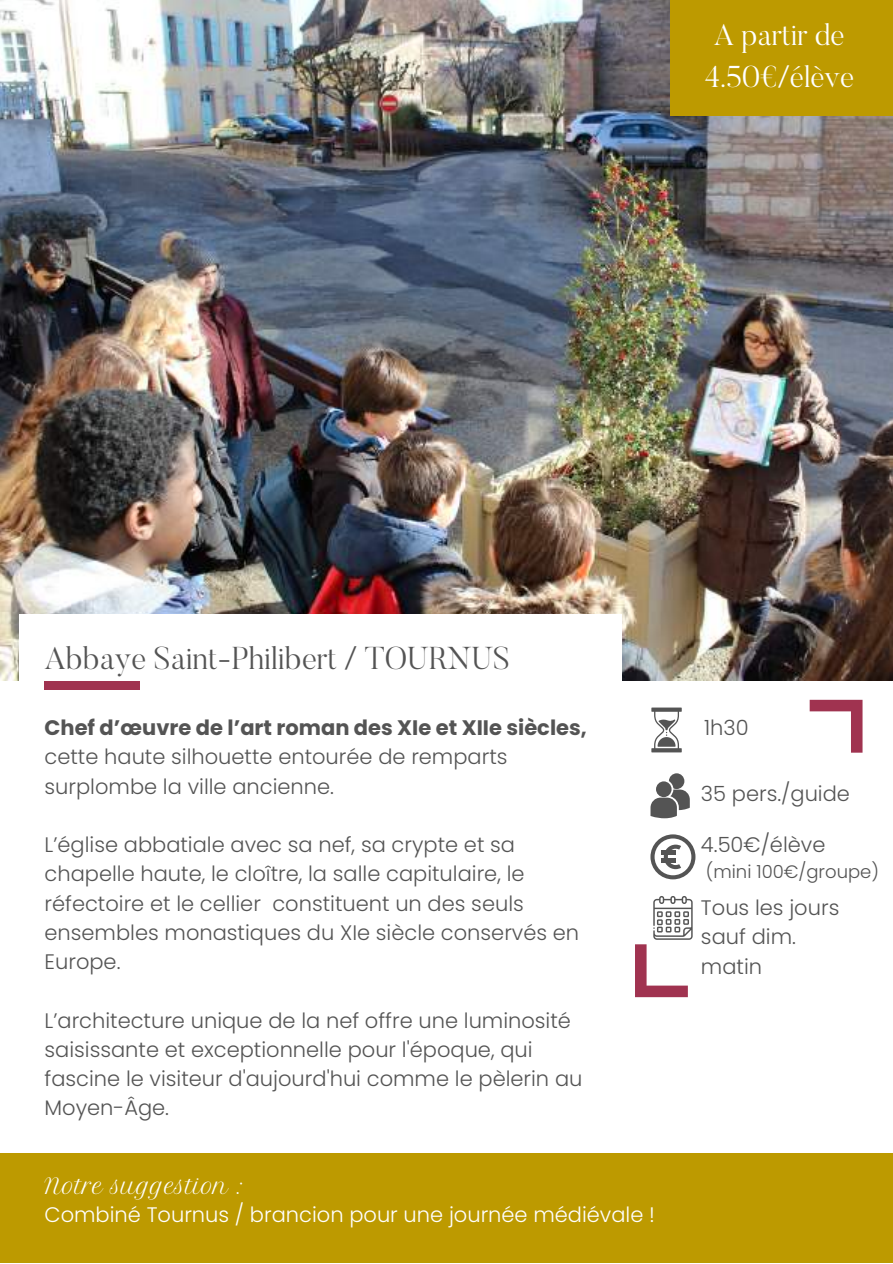
<style>
.page{position:relative;width:893px;height:1264px;background:#fff}
.page>*{position:absolute;margin:0;border:0;box-sizing:border-box;transform-origin:0 0}
.t1{font:300 31.5px "Butler";color:#545454}
.t2{font:300 30px/41.5px "Butler";color:#fff;text-align:center}
.t3{font:300 21px/29.2px "Poppins";color:#545454}
.t4{font:300 21px "Poppins";color:#fff}
.t5{font:700 21px "Poppins";color:#545454}
.t6{font:21px "Petit Formal Script";color:#fff}
.t7{font:300 18px "Poppins";color:#545454}
</style>
<div class="page">
<img style="left:0;top:0;width:892px;height:681px">
<div style="left:19px;top:614px;width:602px;height:464px;background:#fff"></div>
<div style="left:45px;top:681px;width:95px;height:8px;background:#a03350"></div>
<svg style="left:809px;top:699px;width:53px;height:53px"></svg>
<div style="left:670px;top:0;width:222px;height:116px;background:#bd9a00"></div>
<svg style="left:651px;top:707px;width:30px;height:45px"></svg>
<svg style="left:650px;top:773px;width:39px;height:45px"></svg>
<svg style="left:650px;top:834px;width:45px;height:45px"></svg>
<hr style="left:661px;top:859px;width:15px;height:4px;background:#545454">
<hr style="left:661px;top:850px;width:15px;height:4px;background:#545454">
<svg style="left:635px;top:896px;width:57px;height:101px"></svg>
<div style="left:0;top:1152px;width:892px;height:110px;background:#bd9a00"></div>
<h2 class="t2" style="left:704px;top:18px;width:151px">A partir de<br>4.50€/élève</h2>
<h1 class="t1" style="left:45px;top:645px;width:467px">Abbaye Saint-Philibert / TOURNUS</h1>
<p class="t5" style="left:45px;top:713px;width:543px">Chef d’œuvre de l’art roman des XIe et XIIe siècles,</p>
<p class="t3" style="left:45px;top:742px;width:464px">cette haute silhouette entourée de remparts surplombe la ville ancienne.</p>
<p class="t3" style="left:45px;top:830px;width:536px">L’église abbatiale avec sa nef, sa crypte et sa chapelle haute, le cloître, la salle capitulaire, le réfectoire et le cellier constituent un des seuls ensembles monastiques du XIe siècle conservés en Europe.</p>
<p class="t3" style="left:45px;top:1005px;width:539px">L’architecture unique de la nef offre une luminosité saisissante et exceptionnelle pour l'époque, qui fascine le visiteur d'aujourd'hui comme le pèlerin au Moyen-Âge.</p>
<p class="t6" style="left:45px;top:1172px;width:200px">Notre suggestion :</p>
<p class="t4" style="left:45px;top:1199px;width:612px">Combiné Tournus / brancion pour une journée médiévale !</p>
<p class="t3" style="left:704px;top:713px;width:46px">1h30</p>
<p class="t3" style="left:701px;top:779px;width:150px">35 pers./guide</p>
<p class="t3" style="left:701px;top:829px;width:126px">4.50€/élève</p>
<p class="t7" style="left:705px;top:858px;width:174px">(mini 100€/groupe)</p>
<p class="t3" style="left:701px;top:893px;width:140px">Tous les jours sauf dim. matin</p>
</div>
